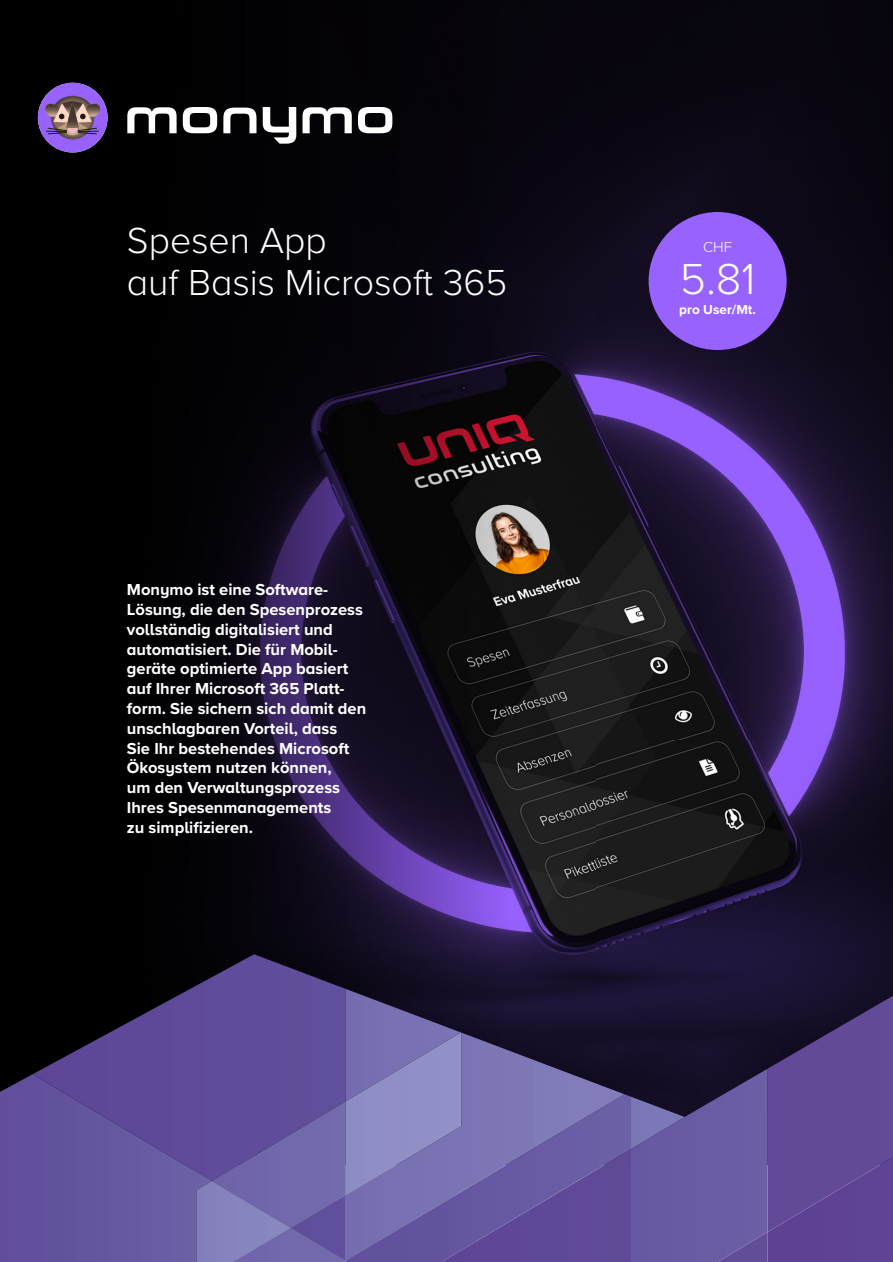
<style>
.page{position:relative;width:893px;height:1262px;background:#fff}
.page>*{position:absolute;margin:0;border:0;box-sizing:border-box;transform-origin:0 0}
.t1{font:300 45px "Proxima Nova A";color:#fff}
.t2{font:300 37.5px/42px "Proxima Nova A";color:#fff}
.t3{font:700 16.5px/19.8px "Proxima Nova A";color:#fff}
.t4{font:300 15px "Proxima Nova A";color:#fff}
.t5{font:700 13.5px "Proxima Nova A";color:#fff}
</style>
<div class="page">
<img style="left:595px;top:0;width:297px;height:954px">
<img style="left:0;top:0;width:595px;height:954px">
<svg style="left:0;top:954px;width:892px;height:308px;background:#524580"></svg>
<svg style="left:183px;top:107px;width:34px;height:26px"></svg>
<svg style="left:127px;top:107px;width:49px;height:26px"></svg>
<svg style="left:358px;top:107px;width:34px;height:26px"></svg>
<svg style="left:302px;top:107px;width:50px;height:26px"></svg>
<svg style="left:263px;top:107px;width:33px;height:37px"></svg>
<svg style="left:223px;top:108px;width:33px;height:25px"></svg>
<div style="left:38px;top:83px;width:70px;height:69px;background:#9862ff;border-radius:50%"></div>
<svg style="left:44px;top:95px;width:58px;height:45px"></svg>
<div style="left:648px;top:212px;width:138px;height:138px;background:#9862ff;border-radius:50%"></div>
<h2 class="t2" style="left:127px;top:218px;width:382px">Spesen App<br>auf Basis Microsoft 365</h2>
<p class="t3" style="left:127px;top:579px;width:241px">Monymo ist eine Software-<br>Lösung, die den Spesenprozess vollständig digitalisiert und automatisiert. Die für Mobil&shy;geräte optimierte App basiert auf Ihrer Microsoft 365 Platt&shy;form. Sie sichern sich damit den unschlagbaren Vorteil, dass<br>Sie Ihr bestehendes Microsoft<br>Ökosystem nutzen können,<br>um den Verwaltungsprozess<br>Ihres Spesenmanagements<br>zu simplifizieren.</p>
<p class="t4" style="left:703px;top:236px;width:30px">CHF</p>
<h1 class="t1" style="left:679px;top:245px;width:77px">5.81</h1>
<p class="t5" style="left:679px;top:299px;width:78px">pro User/Mt.</p>
</div>
